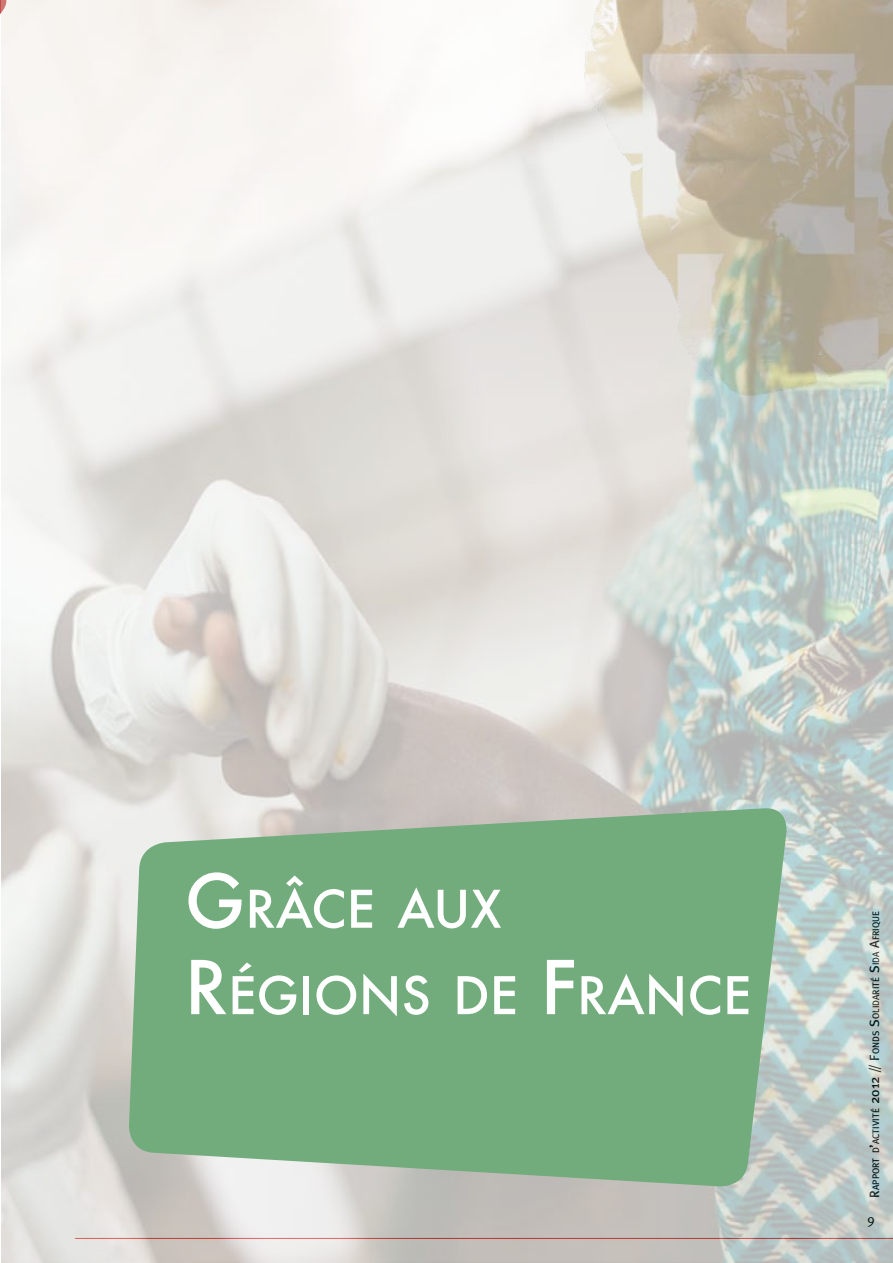
<style>
.page{position:relative;width:893px;height:1263px;background:#fff}
.page>*{position:absolute;margin:0;border:0;box-sizing:border-box;transform-origin:0 0}
.t1{font:500 50.4px/86.4px "Futura";color:#fff}
.t2{font:13.5px "Meta";color:#000}
.t3{font:500 9.45px "Meta";color:#000}
.s1{font-size:72px}
.s2{font-size:13.5px}
</style>
<div class="page">
<svg style="left:0;top:0;width:1px;height:14px"></svg>
<img style="left:1px;top:0;width:892px;height:1263px">
<svg style="left:128px;top:807px;width:661px;height:381px;background:#7eb087"></svg>
<h1 class="t1" style="left:185px;top:865px;width:568px"><span class="s1">G</span>RÂCE AUX<br><span class="s1">R</span>ÉGIONS DE <span class="s1">F</span>RANCE</h1>
<p class="t3" style="left:870px;top:1198px;width:288px;rotate:-90deg"><span class="s2">R</span>apport d<span class="s2">’</span>activité <span class="s2">2012 // F</span>onds <span class="s2">S</span>olidarité <span class="s2">S</span>ida <span class="s2">A</span>frique</p>
<h2 class="t2" style="left:867px;top:1212px;width:9px">9</h2>
</div>
